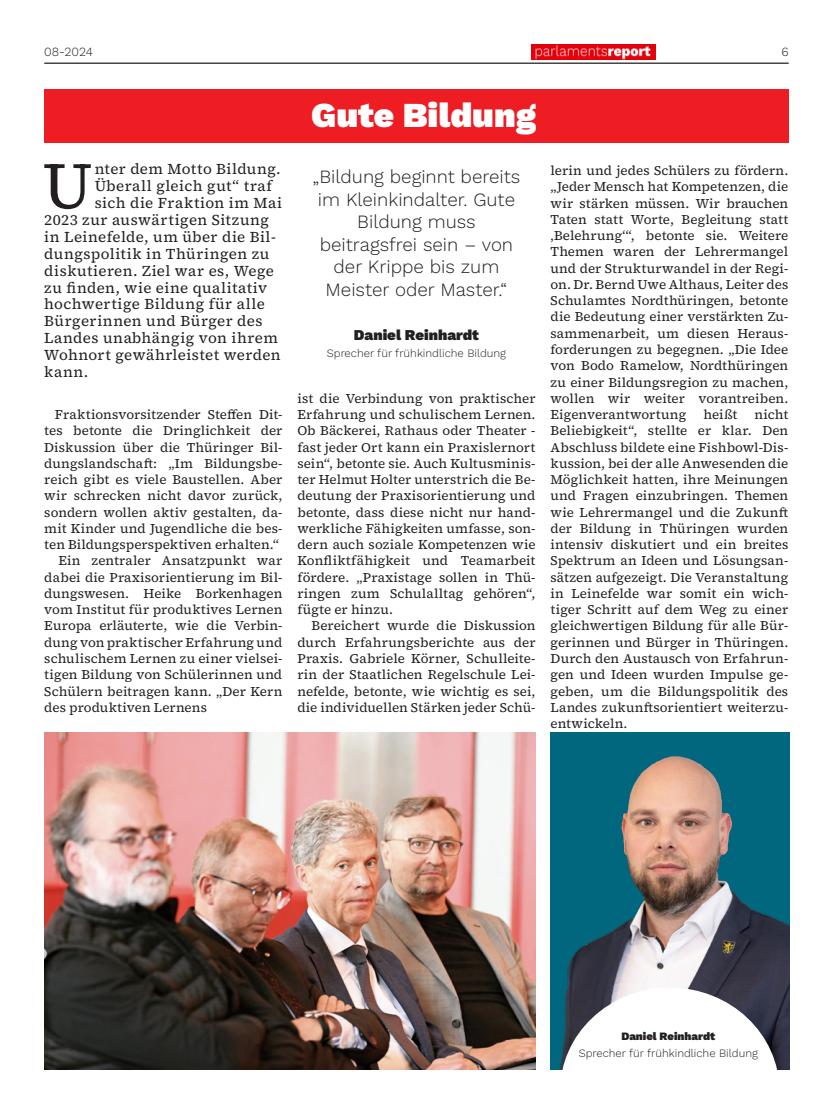
<style>
.page{position:relative;width:833px;height:1117px;background:#fff}
.page>*{position:absolute;margin:0;border:0;box-sizing:border-box;transform-origin:0 0}
.Kopf_Text{font:65.38px "Source Serif 4 Roman";color:#231f20}
.Überschrift_1{font:35px "Work Sans";color:#fff}
.Überschrift_3{font:18.75px/22.5px "Work Sans";color:#231f20;text-align:center}
.Kopf_Text-2{font:15px "Source Serif 4 Roman";letter-spacing:.025em;color:#231f20}
.Bildunterschrift_1{font:15px "Work Sans";color:#231f20}
.Fließtext{font:13.12px/16.2px "Source Serif 4 Roman";color:#231f20;text-align:justify}
.t1{font:12.5px "Work Sans";color:#231f20}
.Bildunterschrift_2{font:11.25px "Work Sans";color:#231f20}
.Bildunterschrift_1-2{font:11.25px "Work Sans";color:#231f20}
</style>
<div class="page">
<img style="left:531px;top:44px;width:125px;height:15px">
<hr style="left:44px;top:63px;width:744px;height:1px;background:#231f20">
<img style="left:44px;top:732px;width:491px;height:337px">
<img style="left:550px;top:732px;width:240px;height:337px">
<svg style="left:560px;top:987px;width:219px;height:83px"></svg>
<div style="left:44px;top:89px;width:744px;height:53px;background:#ee1d23"></div>
<p class="t1" style="left:44px;top:42px;width:50px">08-2024</p>
<p class="t1" style="left:781px;top:42px;width:9px">6</p>
<p class="Kopf_Text" style="left:42px;top:142px;width:52px">U</p>
<p class="Kopf_Text-2" style="left:95px;top:159px;width:187px">nter dem Motto Bildung.</p>
<p class="Kopf_Text-2" style="left:95px;top:176px;width:179px">Überall gleich gut“ traf</p>
<p class="Kopf_Text-2" style="left:95px;top:193px;width:189px">sich die Fraktion im Mai</p>
<p class="Kopf_Text-2" style="left:44px;top:210px;width:226px">2023 zur auswärtigen Sitzung</p>
<p class="Kopf_Text-2" style="left:44px;top:227px;width:233px">in Leinefelde, um über die Bil-</p>
<p class="Kopf_Text-2" style="left:44px;top:244px;width:227px">dungspolitik in Thüringen zu</p>
<p class="Kopf_Text-2" style="left:44px;top:260px;width:231px">diskutieren. Ziel war es, Wege</p>
<p class="Kopf_Text-2" style="left:44px;top:277px;width:224px">zu finden, wie eine qualitativ</p>
<p class="Kopf_Text-2" style="left:44px;top:294px;width:222px">hochwertige Bildung für alle</p>
<p class="Kopf_Text-2" style="left:44px;top:311px;width:220px">Bürgerinnen und Bürger des</p>
<p class="Kopf_Text-2" style="left:44px;top:328px;width:235px">Landes unabhängig von ihrem</p>
<p class="Kopf_Text-2" style="left:44px;top:345px;width:238px">Wohnort gewährleistet werden</p>
<p class="Kopf_Text-2" style="left:44px;top:362px;width:46px">kann.</p>
<p class="Fließtext" style="left:44px;top:406px;width:240px;text-indent:11px">Fraktionsvorsitzender Steffen Dit&shy;tes betonte die Dringlichkeit der Diskussion über die Thüringer Bil&shy;dungslandschaft: „Im Bildungsbe&shy;reich gibt es viele Baustellen. Aber wir schrecken nicht davor zurück, sondern wollen aktiv gestalten, da&shy;mit Kinder und Jugendliche die bes&shy;ten Bildungsperspektiven erhalten.“</p>
<p class="Fließtext" style="left:44px;top:552px;width:240px;text-indent:14px">Ein zentraler Ansatzpunkt war dabei die Praxisorientierung im Bil&shy;dungswesen. Heike Borkenhagen vom Institut für produktives Lernen Europa erläuterte, wie die Verbin&shy;dung von praktischer Erfahrung und schulischem Lernen zu einer vielsei&shy;tigen Bildung von Schülerinnen und Schülern beitragen kann. „Der Kern des produktiven Lernens</p>
<p class="Überschrift_1" style="left:311px;top:89px;width:226px">Gute Bildung</p>
<p class="Überschrift_3" style="left:313px;top:165px;width:209px">„Bildung beginnt bereits im Kleinkindalter. Gute<br>Bildung muss beitragsfrei sein – von der Krippe bis zum<br>Meister oder Master.“</p>
<p class="Bildunterschrift_1" style="left:354px;top:324px;width:127px">Daniel Reinhardt</p>
<p class="Bildunterschrift_1-2" style="left:327px;top:344px;width:181px">Sprecher für frühkindliche Bildung</p>
<p class="Fließtext" style="left:297px;top:390px;width:240px">ist die Verbindung von praktischer Erfahrung und schulischem Lernen.<br>Ob Bäckerei, Rathaus oder Theater - fast jeder Ort kann ein Praxislernort sein“, betonte sie. Auch Kultusminis&shy;ter Helmut Holter unterstrich die Be&shy;deutung der Praxisorientierung und betonte, dass diese nicht nur hand&shy;werkliche Fähigkeiten umfasse, son&shy;dern auch soziale Kompetenzen wie Konfliktfähigkeit und Teamarbeit fördere. „Praxistage sollen in Thü&shy;ringen zum Schulalltag gehören“, fügte er hinzu.</p>
<p class="Fließtext" style="left:297px;top:617px;width:240px;text-indent:14px">Bereichert wurde die Diskussion durch Erfahrungsberichte aus der Praxis. Gabriele Körner, Schulleite&shy;rin der Staatlichen Regelschule Lei&shy;nefelde, betonte, wie wichtig es sei, die individuellen Stärken jeder Schü-</p>
<p class="Fließtext" style="left:550px;top:162px;width:239px">lerin und jedes Schülers zu fördern. „Jeder Mensch hat Kompetenzen, die wir stärken müssen. Wir brauchen Taten statt Worte, Begleitung statt ‚Belehrung‘“, betonte sie. Weitere Themen waren der Lehrermangel und der Strukturwandel in der Regi&shy;on. Dr. Bernd Uwe Althaus, Leiter des Schulamtes Nordthüringen, betonte die Bedeutung einer verstärkten Zu&shy;sammenarbeit, um diesen Heraus&shy;forderungen zu begegnen. „Die Idee von Bodo Ramelow, Nordthüringen zu einer Bildungsregion zu machen, wollen wir weiter vorantreiben.<br>Eigenverantwortung</p>
<p class="Fließtext" style="left:703px;top:406px;width:35px">heißt</p>
<p class="Fließtext" style="left:550px;top:406px;width:239px;text-indent:204px">nicht Beliebigkeit“, stellte er klar. Den Abschluss bildete eine Fishbowl-Dis&shy;kussion, bei der alle Anwesenden die Möglichkeit hatten, ihre Meinungen und Fragen einzubringen. Themen wie Lehrermangel und die Zukunft der Bildung in Thüringen wurden intensiv diskutiert und ein breites Spektrum an Ideen und Lösungsan&shy;sätzen aufgezeigt. Die Veranstaltung in Leinefelde war somit ein wich&shy;tiger Schritt auf dem Weg zu einer gleichwertigen Bildung für alle Bür&shy;gerinnen und Bürger in Thüringen.<br>Durch den Austausch von Erfahrun&shy;gen und Ideen wurden Impulse ge&shy;geben, um die Bildungspolitik des Landes zukunftsorientiert weiterzu&shy;entwickeln.</p>
<p class="Bildunterschrift_2" style="left:621px;top:1027px;width:95px">Daniel Reinhardt</p>
<p class="Bildunterschrift_2" style="left:579px;top:1043px;width:181px">Sprecher für frühkindliche Bildung</p>
</div>
